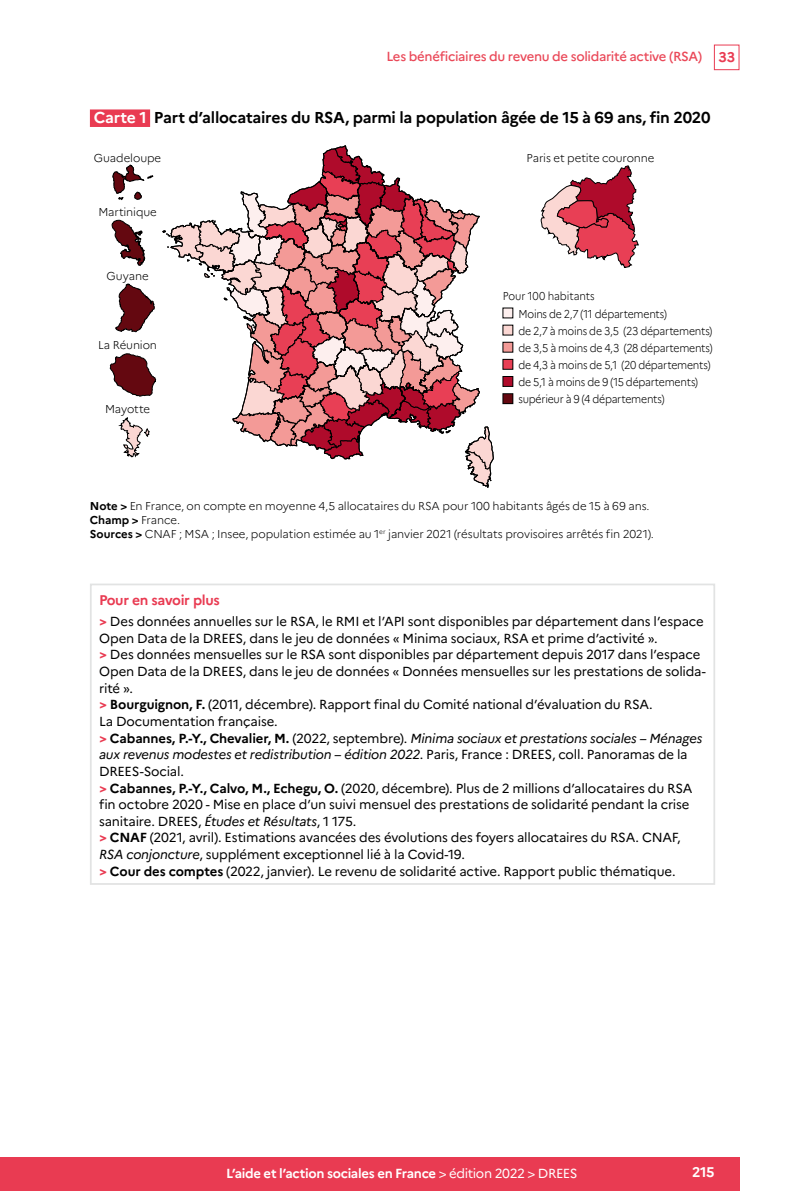
<style>
.page{position:relative;width:794px;height:1191px;background:#fff}
.page>*{position:absolute;margin:0;border:0;box-sizing:border-box;transform-origin:0 0}
.t1{font:700 15.75px "Marianne";letter-spacing:-.015em;color:#000}
.t2{font:700 14px "Marianne";letter-spacing:-.025em;color:#e93b52}
.t3{font:700 14px "Marianne";color:#fff}
.t4{font:13.12px/16.6px "Marianne";letter-spacing:-.015em;color:#000}
.t5{font:700 13.12px "Marianne";letter-spacing:-.025em;color:#fff}
.t6{font:500 13.12px "Marianne";letter-spacing:-.025em;color:#ea4858}
.t7{font:300 11.38px/14px "Marianne";letter-spacing:-.015em;color:#000}
.t8{font:300 11.38px/17.3px "Marianne";letter-spacing:-.015em;color:#000;scale:.92 1}
.s1{font-weight:700;font-size:14px;color:#e93b52}
.s2{color:#fff}
.s3{font-weight:700}
.s4{font-family:"Avenir Next LT Pro";font-weight:700;font-size:12.25px;color:#e93b52}
.s5{font-style:italic}
.s6{font-weight:400}
</style>
<div class="page">
<div style="left:714px;top:45px;width:25px;height:25px;border:1px solid #e93b52"></div>
<div style="left:0;top:1157px;width:739px;height:34px;background:#e93b52"></div>
<div style="left:90px;top:109px;width:60px;height:18px;background:#e93b52"></div>
<div style="left:503px;top:308px;width:10px;height:10px;background:#fdefee"></div>
<div style="left:503px;top:325px;width:10px;height:10px;background:#fbd7d3"></div>
<div style="left:503px;top:342px;width:10px;height:10px;background:#f39a97"></div>
<div style="left:503px;top:342px;width:10px;height:10px;border:1px solid #000"></div>
<div style="left:503px;top:359px;width:10px;height:10px;background:#e83f55"></div>
<div style="left:503px;top:359px;width:10px;height:10px;border:1px solid #000"></div>
<div style="left:503px;top:376px;width:10px;height:10px;background:#af0b2b"></div>
<div style="left:503px;top:376px;width:10px;height:10px;border:1px solid #000"></div>
<div style="left:503px;top:394px;width:10px;height:9px;background:#640810"></div>
<div style="left:503px;top:393px;width:10px;height:11px;border:1px solid #000"></div>
<svg style="left:113px;top:165px;width:40px;height:35px"></svg>
<svg style="left:112px;top:220px;width:33px;height:46px"></svg>
<svg style="left:115px;top:284px;width:39px;height:48px"></svg>
<svg style="left:110px;top:353px;width:46px;height:43px"></svg>
<svg style="left:119px;top:417px;width:30px;height:40px"></svg>
<svg style="left:541px;top:165px;width:97px;height:103px"></svg>
<svg style="left:162px;top:145px;width:332px;height:343px"></svg>
<div style="left:90px;top:583px;width:625px;height:302px;border:2px solid #e2e3e3"></div>
<p class="t6" style="left:386px;top:49px;width:350px">Les bénéficiaires du revenu de solidarité active (RSA) <span class="s1">33</span></p>
<p class="t1" style="left:94px;top:108px;width:618px"><span class="s2">Carte 1</span> Part d’allocataires du RSA, parmi la population âgée de 15 à 69 ans, fin 2020</p>
<p class="t7" style="left:94px;top:151px;width:69px">Guadeloupe</p>
<p class="t7" style="left:98px;top:205px;width:60px">Martinique</p>
<p class="t7" style="left:107px;top:268px;width:44px">Guyane</p>
<p class="t7" style="left:98px;top:338px;width:60px">La Réunion</p>
<p class="t7" style="left:105px;top:402px;width:46px">Mayotte</p>
<p class="t7" style="left:526px;top:151px;width:129px">Paris et petite couronne</p>
<p class="t8" style="left:518px;top:287px;width:212px;text-indent:-16px">Pour 100 habitants<br>Moins de 2,7 (11 départements)<br>de 2,7 à moins de 3,5 (23 départements) de 3,5 à moins de 4,3 (28 départements) de 4,3 à moins de 5,1 (20 départements) de 5,1 à moins de 9 (15 départements) supérieur à 9 (4 départements)</p>
<p class="t7" style="left:90px;top:499px;width:565px"><span class="s3">Note &gt;</span> En France, on compte en moyenne 4,5 allocataires du RSA pour 100 habitants âgés de 15 à 69 ans.<br><span class="s3">Champ &gt;</span> France.<br><span class="s3">Sources &gt;</span> CNAF ; MSA ; Insee, population estimée au 1<sup>er</sup> janvier 2021 (résultats provisoires arrêtés fin 2021).</p>
<p class="t2" style="left:99px;top:591px;width:122px">Pour en savoir plus</p>
<p class="t4" style="left:99px;top:613px;width:608px"><span class="s4">&gt;</span> Des données annuelles sur le RSA, le RMI et l’API sont disponibles par département dans l’espace Open Data de la DREES, dans le jeu de données « Minima sociaux, RSA et prime d’activité ».<br><span class="s4">&gt;</span> Des données mensuelles sur le RSA sont disponibles par département depuis 2017 dans l’espace Open Data de la DREES, dans le jeu de données « Données mensuelles sur les prestations de solida&shy;rité ».<br><span class="s4">&gt;</span> <span class="s3">Bourguignon, F.</span> (2011, décembre). Rapport final du Comité national d’évaluation du RSA.<br>La Documentation française.<br><span class="s4">&gt;</span> <span class="s3">Cabannes, P.-Y., Chevalier, M.</span> (2022, septembre). <span class="s5">Minima sociaux et prestations sociales – Ménages aux revenus modestes et redistribution – édition 2022</span>. Paris, France : DREES, coll. Panoramas de la DREES-Social.<br><span class="s4">&gt;</span> <span class="s3">Cabannes, P.-Y., Calvo, M., Echegu, O.</span> (2020, décembre). Plus de 2 millions d’allocataires du RSA fin octobre 2020 - Mise en place d’un suivi mensuel des prestations de solidarité pendant la crise sanitaire. DREES, <span class="s5">Études et Résultats</span>, 1 175.<br><span class="s4">&gt;</span> <span class="s3">CNAF</span> (2021, avril). Estimations avancées des évolutions des foyers allocataires du RSA. CNAF, <span class="s5">RSA conjoncture</span>, supplément exceptionnel lié à la Covid-19.<br><span class="s4">&gt;</span> <span class="s3">Cour des comptes</span> (2022, janvier). Le revenu de solidarité active. Rapport public thématique.</p>
<p class="t5" style="left:226px;top:1165px;width:353px">L’aide et l’action sociales en France <span class="s6">&gt; édition 2022 &gt; DREES</span></p>
<p class="t3" style="left:692px;top:1163px;width:24px">215</p>
</div>
